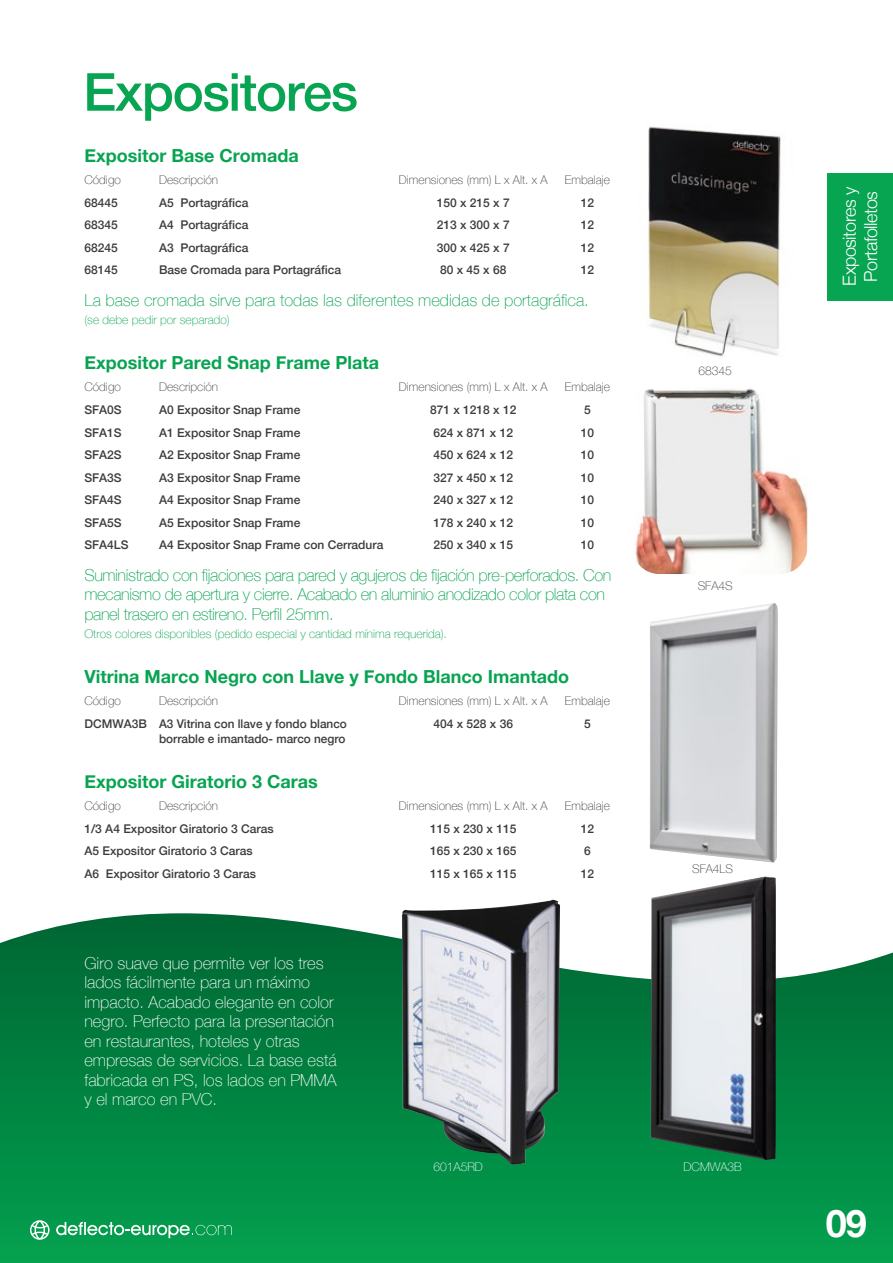
<style>
.page{position:relative;width:893px;height:1263px;background:#fff}
.page>*{position:absolute;margin:0;border:0;box-sizing:border-box;transform-origin:0 0}
.t1{font:500 52.5px "Helvetica Neue";letter-spacing:-.025em;color:#07a451}
.t2{font:700 37.95px "Helvetica Neue";color:#fff}
.t3{font:700 18px "Helvetica Neue";color:#07a451}
.t4{font:300 18px/21.5px "Helvetica Neue";letter-spacing:-.025em;color:#fff}
.t5{font:100 16.5px/19.5px "Helvetica Neue";color:#fff}
.t6{font:100 16.5px/19.5px "Helvetica Neue";letter-spacing:-.025em;color:#07a451}
.t7{font:100 16.5px "Helvetica Neue";color:#07a451}
.t8{font:500 12px "Helvetica Neue";color:#3c3c3b}
.t9{font:100 12px "Helvetica Neue";color:#3c3c3b}
.t10{font:100 12px "Helvetica Neue";color:#07a451}
.t11{font:100 12px "Helvetica Neue";color:#fff}
</style>
<div class="page">
<svg style="left:0;top:913px;width:893px;height:350px;background:#118e4f"></svg>
<img style="left:648px;top:126px;width:133px;height:231px">
<img style="left:650px;top:876px;width:126px;height:284px">
<img style="left:650px;top:603px;width:128px;height:260px">
<img style="left:402px;top:899px;width:158px;height:266px">
<svg style="left:30px;top:1219px;width:20px;height:21px"></svg>
<svg style="left:56px;top:1222px;width:176px;height:16px;background:#41b378"></svg>
<div style="left:827px;top:173px;width:66px;height:128px;background:#07a451"></div>
<img style="left:635px;top:388px;width:172px;height:186px">
<h1 class="t1" style="left:83px;top:50px;width:276px">Expositores</h1>
<h3 class="t3" style="left:84px;top:141px;width:216px">Expositor Base Cromada</h3>
<p class="t9" style="left:84px;top:171px;width:38px">Código</p>
<p class="t9" style="left:159px;top:171px;width:61px">Descripción</p>
<p class="t9" style="left:399px;top:171px;width:150px">Dimensiones (mm) L x Alt. x A</p>
<p class="t9" style="left:565px;top:171px;width:47px">Embalaje</p>
<p class="t8" style="left:84px;top:193px;width:35px">68445</p>
<p class="t8" style="left:159px;top:193px;width:91px">A5 Portagráfica</p>
<p class="t8" style="left:437px;top:193px;width:74px">150 x 215 x 7</p>
<p class="t8" style="left:581px;top:193px;width:15px">12</p>
<p class="t8" style="left:84px;top:216px;width:35px">68345</p>
<p class="t8" style="left:159px;top:216px;width:91px">A4 Portagráfica</p>
<p class="t8" style="left:437px;top:216px;width:74px">213 x 300 x 7</p>
<p class="t8" style="left:581px;top:216px;width:15px">12</p>
<p class="t8" style="left:84px;top:238px;width:35px">68245</p>
<p class="t8" style="left:159px;top:238px;width:91px">A3 Portagráfica</p>
<p class="t8" style="left:437px;top:238px;width:74px">300 x 425 x 7</p>
<p class="t8" style="left:581px;top:238px;width:15px">12</p>
<p class="t8" style="left:84px;top:261px;width:35px">68145</p>
<p class="t8" style="left:159px;top:261px;width:184px">Base Cromada para Portagráfica</p>
<p class="t8" style="left:440px;top:261px;width:68px">80 x 45 x 68</p>
<p class="t8" style="left:581px;top:261px;width:15px">12</p>
<h3 class="t7" style="left:84px;top:288px;width:506px">La base cromada sirve para todas las diferentes medidas de portagráfica.</h3>
<p class="t10" style="left:84px;top:311px;width:147px">(se debe pedir por separado)</p>
<h3 class="t3" style="left:84px;top:348px;width:296px">Expositor Pared Snap Frame Plata</h3>
<p class="t9" style="left:84px;top:378px;width:38px">Código</p>
<p class="t9" style="left:159px;top:378px;width:61px">Descripción</p>
<p class="t9" style="left:399px;top:378px;width:150px">Dimensiones (mm) L x Alt. x A</p>
<p class="t9" style="left:565px;top:378px;width:47px">Embalaje</p>
<p class="t8" style="left:84px;top:400px;width:39px">SFA0S</p>
<p class="t8" style="left:159px;top:400px;width:143px">A0 Expositor Snap Frame</p>
<p class="t8" style="left:430px;top:400px;width:88px">871 x 1218 x 12</p>
<p class="t8" style="left:584px;top:400px;width:8px">5</p>
<p class="t8" style="left:84px;top:423px;width:39px">SFA1S</p>
<p class="t8" style="left:159px;top:423px;width:143px">A1 Expositor Snap Frame</p>
<p class="t8" style="left:433px;top:423px;width:81px">624 x 871 x 12</p>
<p class="t8" style="left:581px;top:423px;width:15px">10</p>
<p class="t8" style="left:84px;top:445px;width:39px">SFA2S</p>
<p class="t8" style="left:159px;top:445px;width:143px">A2 Expositor Snap Frame</p>
<p class="t8" style="left:433px;top:445px;width:81px">450 x 624 x 12</p>
<p class="t8" style="left:581px;top:445px;width:15px">10</p>
<p class="t8" style="left:84px;top:468px;width:39px">SFA3S</p>
<p class="t8" style="left:159px;top:468px;width:143px">A3 Expositor Snap Frame</p>
<p class="t8" style="left:433px;top:468px;width:81px">327 x 450 x 12</p>
<p class="t8" style="left:581px;top:468px;width:15px">10</p>
<p class="t8" style="left:84px;top:490px;width:39px">SFA4S</p>
<p class="t8" style="left:159px;top:490px;width:143px">A4 Expositor Snap Frame</p>
<p class="t8" style="left:433px;top:490px;width:81px">240 x 327 x 12</p>
<p class="t8" style="left:581px;top:490px;width:15px">10</p>
<p class="t8" style="left:84px;top:513px;width:39px">SFA5S</p>
<p class="t8" style="left:159px;top:513px;width:143px">A5 Expositor Snap Frame</p>
<p class="t8" style="left:433px;top:513px;width:81px">178 x 240 x 12</p>
<p class="t8" style="left:581px;top:513px;width:15px">10</p>
<p class="t8" style="left:84px;top:535px;width:46px">SFA4LS</p>
<p class="t8" style="left:159px;top:535px;width:226px">A4 Expositor Snap Frame con Cerradura</p>
<p class="t8" style="left:433px;top:535px;width:81px">250 x 340 x 15</p>
<p class="t8" style="left:581px;top:535px;width:15px">10</p>
<h3 class="t6" style="left:84px;top:564px;width:529px">Suministrado con fijaciones para pared y agujeros de fijación pre-perforados. Con mecanismo de apertura y cierre. Acabado en aluminio anodizado color plata con panel trasero en estireno. Perfil 25mm.</h3>
<p class="t10" style="left:84px;top:624px;width:364px">Otros colores disponibles (pedido especial y cantidad mínima requerida).</p>
<h3 class="t3" style="left:84px;top:662px;width:486px">Vitrina Marco Negro con Llave y Fondo Blanco Imantado</h3>
<p class="t9" style="left:84px;top:692px;width:38px">Código</p>
<p class="t9" style="left:159px;top:692px;width:61px">Descripción</p>
<p class="t9" style="left:399px;top:692px;width:150px">Dimensiones (mm) L x Alt. x A</p>
<p class="t9" style="left:565px;top:692px;width:47px">Embalaje</p>
<p class="t8" style="left:84px;top:714px;width:264px">DCMWA3B A3 Vitrina con llave y fondo blanco</p>
<p class="t8" style="left:433px;top:714px;width:81px">404 x 528 x 36</p>
<p class="t8" style="left:584px;top:714px;width:8px">5</p>
<p class="t8" style="left:159px;top:729px;width:188px">borrable e imantado- marco negro</p>
<h3 class="t3" style="left:84px;top:767px;width:235px">Expositor Giratorio 3 Caras</h3>
<p class="t9" style="left:84px;top:797px;width:38px">Código</p>
<p class="t9" style="left:159px;top:797px;width:61px">Descripción</p>
<p class="t9" style="left:399px;top:797px;width:150px">Dimensiones (mm) L x Alt. x A</p>
<p class="t9" style="left:565px;top:797px;width:47px">Embalaje</p>
<p class="t8" style="left:84px;top:819px;width:191px">1/3 A4 Expositor Giratorio 3 Caras</p>
<p class="t8" style="left:430px;top:819px;width:88px">115 x 230 x 115</p>
<p class="t8" style="left:581px;top:819px;width:15px">12</p>
<p class="t8" style="left:84px;top:841px;width:170px">A5 Expositor Giratorio 3 Caras</p>
<p class="t8" style="left:430px;top:841px;width:88px">165 x 230 x 165</p>
<p class="t8" style="left:584px;top:841px;width:8px">6</p>
<p class="t8" style="left:84px;top:864px;width:173px">A6 Expositor Giratorio 3 Caras</p>
<p class="t8" style="left:430px;top:864px;width:88px">115 x 165 x 115</p>
<p class="t8" style="left:581px;top:864px;width:15px">12</p>
<p class="t5" style="left:84px;top:952px;width:254px">Giro suave que permite ver los tres lados fácilmente para un máximo impacto. Acabado elegante en color negro. Perfecto para la presentación en restaurantes, hoteles y otras empresas de servicios. La base está fabricada en PS, los lados en PMMA y el marco en PVC.</p>
<p class="t11" style="left:434px;top:1158px;width:51px">601A5RD</p>
<p class="t9" style="left:699px;top:362px;width:35px">68345</p>
<p class="t9" style="left:698px;top:577px;width:37px">SFA4S</p>
<p class="t9" style="left:692px;top:860px;width:43px">SFA4LS</p>
<p class="t11" style="left:683px;top:1158px;width:60px">DCMWA3B</p>
<h3 class="t4" style="left:837px;top:286px;width:100px;rotate:-90deg">Expositores y<br>Portafolletos</h3>
<h2 class="t2" style="left:826px;top:1194px;width:43px">09</h2>
</div>
